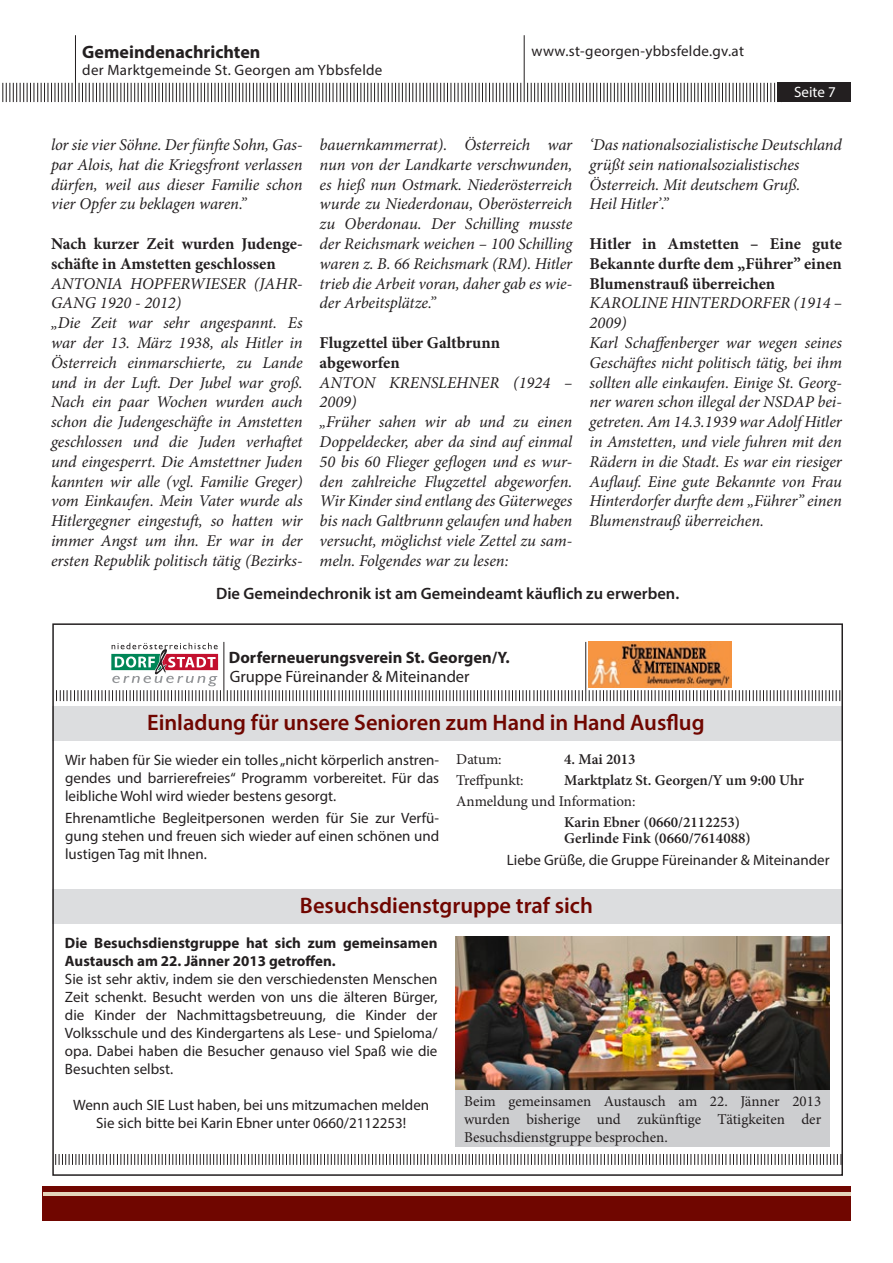
<style>
.page{position:relative;width:893px;height:1263px;background:#fff}
.page>*{position:absolute;margin:0;border:0;box-sizing:border-box;transform-origin:0 0}
.t1{font:600 22.5px "Myriad Pro";color:#700600}
.t2{font:700 18px "Myriad Pro";color:#231f20}
.t3{font:italic 16.5px/19.8px "Minion Pro";letter-spacing:-.005em;color:#231f20}
.t4{font:700 16.5px/19.8px "Minion Pro";color:#231f20}
.t5{font:600 16.5px "Myriad Pro";color:#231f20}
.t6{font:700 16.5px "Myriad Pro";color:#231f20}
.t7{font:16.5px "Myriad Pro";color:#231f20}
.t8{font:15px/18px "Myriad Pro";color:#231f20;text-align:justify}
.t9{font:15px/18px "Minion Pro";letter-spacing:-.005em;color:#231f20;text-align:justify}
.t10{font:600 15px/16.5px "Minion Pro";color:#231f20}
.t11{font:700 15px/18px "Myriad Pro";color:#231f20}
.t12{font:15px "Myriad Pro";letter-spacing:.02em;color:#231f20}
.t13{font:15px "Myriad Pro";color:#fff}
</style>
<div class="page">
<hr style="left:524px;top:35px;width:1px;height:67px;background:#231f20">
<hr style="left:75px;top:35px;width:1px;height:67px;background:#231f20">
<svg style="left:79px;top:83px;width:442px;height:19px"></svg>
<svg style="left:2px;top:83px;width:71px;height:19px"></svg>
<svg style="left:527px;top:83px;width:251px;height:19px"></svg>
<div style="left:778px;top:83px;width:73px;height:19px;background:#231f20"></div>
<div style="left:43px;top:1186px;width:808px;height:34px;background:#700600"></div>
<hr style="left:44px;top:1192px;width:807px;height:4px;background:#e4d4bb">
<div style="left:52px;top:707px;width:791px;height:34px;background:#dcdddf"></div>
<div style="left:52px;top:889px;width:791px;height:34px;background:#dcdddf"></div>
<hr style="left:223px;top:642px;width:1px;height:59px;background:#231f20">
<hr style="left:585px;top:642px;width:1px;height:59px;background:#231f20">
<svg style="left:227px;top:690px;width:356px;height:11px"></svg>
<svg style="left:589px;top:690px;width:251px;height:11px"></svg>
<svg style="left:55px;top:1154px;width:783px;height:11px"></svg>
<svg style="left:56px;top:643px;width:165px;height:58px"></svg>
<img style="left:588px;top:642px;width:143px;height:45px">
<img style="left:456px;top:937px;width:374px;height:153px">
<div style="left:455px;top:1090px;width:375px;height:57px;background:#cdced0"></div>
<p class="t2" style="left:82px;top:40px;width:180px">Gemeindenachrichten</p>
<p class="t12" style="left:532px;top:42px;width:214px">www.st-georgen-ybbsfelde.gv.at</p>
<p class="t12" style="left:82px;top:61px;width:302px">der Marktgemeinde St. Georgen am Ybbsfelde</p>
<p class="t13" style="left:794px;top:83px;width:43px">Seite 7</p>
<p class="t3" style="left:51px;top:135px;width:253px;text-align:justify">lor sie vier Söhne. Der fünfte Sohn, Gas&shy;par Alois, hat die Kriegsfront verlassen dürfen, weil aus dieser Familie schon vier Opfer zu beklagen waren.”</p>
<p class="t4" style="left:51px;top:234px;width:253px">Nach kurzer Zeit wurden Judenge&shy;schäfte in Amstetten geschlossen</p>
<p class="t3" style="left:51px;top:273px;width:253px">ANTONIA HOPFERWIESER (JAHR-GANG 1920 - 2012)<br>„Die Zeit war sehr angespannt. Es war der 13. März 1938, als Hitler in Österreich einmarschierte, zu Lande und in der Luft. Der Jubel war groß.<br>Nach ein paar Wochen wurden auch schon die Judengeschäfte in Amstetten geschlossen und die Juden verhaftet und eingesperrt. Die Amstettner Juden kannten wir alle (vgl. Familie Greger) vom Einkaufen. Mein Vater wurde als Hitlergegner eingestuft, so hatten wir immer Angst um ihn. Er war in der ersten Republik politisch tätig (Bezirks-</p>
<p class="t3" style="left:320px;top:135px;width:254px;text-align:justify">bauernkammerrat). Österreich war nun von der Landkarte verschwunden, es hieß nun Ostmark. Niederösterreich wurde zu Niederdonau, Oberösterreich zu Oberdonau. Der Schilling musste der Reichsmark weichen – 100 Schilling waren z. B. 66 Reichsmark (RM). Hitler trieb die Arbeit voran, daher gab es wie&shy;der Arbeitsplätze.”</p>
<p class="t4" style="left:320px;top:333px;width:182px">Flugzettel über Galtbrunn abgeworfen</p>
<p class="t3" style="left:320px;top:372px;width:254px">ANTON KRENSLEHNER (1924 –<br>2009)<br>„Früher sahen wir ab und zu einen<br>Doppeldecker, aber da sind auf einmal<br>50 bis 60 Flieger geflogen und es wur&shy;den zahlreiche Flugzettel abgeworfen.<br>Wir Kinder sind entlang des Güterweges bis nach Galtbrunn gelaufen und haben versucht, möglichst viele Zettel zu sam&shy;meln. Folgendes war zu lesen:</p>
<p class="t3" style="left:590px;top:135px;width:254px">‘Das nationalsozialistische Deutschland grüßt sein nationalsozialistisches<br>Österreich. Mit deutschem Gruß.<br>Heil Hitler’.”</p>
<p class="t4" style="left:590px;top:234px;width:254px;text-align:justify">Hitler in Amstetten – Eine gute Bekannte durfte dem „Führer” einen Blumenstrauß überreichen</p>
<p class="t3" style="left:590px;top:293px;width:254px">KAROLINE HINTERDORFER (1914 – 2009)<br>Karl Schaffenberger war wegen seines Geschäftes nicht politisch tätig, bei ihm sollten alle einkaufen. Einige St. Georg&shy;ner waren schon illegal der NSDAP bei&shy;getreten. Am 14.3.1939 war Adolf Hitler in Amstetten, und viele fuhren mit den Rädern in die Stadt. Es war ein riesiger Auflauf. Eine gute Bekannte von Frau Hinterdorfer durfte dem „Führer” einen Blumenstrauß überreichen.</p>
<p class="t5" style="left:216px;top:583px;width:465px">Die Gemeindechronik ist am Gemeindeamt käuflich zu erwerben.</p>
<p class="t6" style="left:229px;top:646px;width:282px">Dorferneuerungsverein St. Georgen/Y.</p>
<p class="t7" style="left:230px;top:666px;width:241px">Gruppe Füreinander &amp; Miteinander</p>
<h1 class="t1" style="left:147px;top:708px;width:559px">Einladung für unsere Senioren zum Hand in Hand Ausflug</h1>
<p class="t8" style="left:65px;top:751px;width:376px">Wir haben für Sie wieder ein tolles „nicht körperlich anstren&shy;gendes und barrierefreies“ Programm vorbereitet. Für das leibliche Wohl wird wieder bestens gesorgt.</p>
<p class="t8" style="left:65px;top:809px;width:376px">Ehrenamtliche Begleitpersonen werden für Sie zur Verfü&shy;gung stehen und freuen sich wieder auf einen schönen und lustigen Tag mit Ihnen.</p>
<p class="t9" style="left:456px;top:750px;width:47px">Datum:</p>
<p class="t10" style="left:564px;top:751px;width:73px">4. Mai 2013</p>
<p class="t9" style="left:456px;top:771px;width:69px">Treffpunkt:</p>
<p class="t10" style="left:564px;top:772px;width:241px">Marktplatz St. Georgen/Y um 9:00 Uhr</p>
<p class="t9" style="left:456px;top:792px;width:181px">Anmeldung und Information:</p>
<p class="t10" style="left:564px;top:813px;width:188px">Karin Ebner (0660/2112253)<br>Gerlinde Fink (0660/7614088)</p>
<p class="t8" style="left:507px;top:851px;width:324px">Liebe Grüße, die Gruppe Füreinander &amp; Miteinander</p>
<h1 class="t1" style="left:300px;top:891px;width:294px">Besuchsdienstgruppe traf sich</h1>
<p class="t11" style="left:65px;top:933px;width:374px">Die Besuchsdienstgruppe hat sich zum gemeinsamen<br>Austausch am 22. Jänner 2013 getroffen.</p>
<p class="t8" style="left:65px;top:970px;width:374px">Sie ist sehr aktiv, indem sie den verschiedensten Menschen Zeit schenkt. Besucht werden von uns die älteren Bürger, die Kinder der Nachmittagsbetreuung, die Kinder der Volksschule und des Kindergartens als Lese- und Spieloma/ opa. Dabei haben die Besucher genauso viel Spaß wie die Besuchten selbst.</p>
<p class="t8" style="left:73px;top:1096px;width:358px;text-align:center">Wenn auch SIE Lust haben, bei uns mitzumachen melden<br>Sie sich bitte bei Karin Ebner unter 0660/2112253!</p>
<p class="t9" style="left:464px;top:1092px;width:359px">Beim gemeinsamen Austausch am 22. Jänner 2013 wurden bisherige und zukünftige Tätigkeiten der Besuchsdienstgruppe besprochen.</p>
</div>
